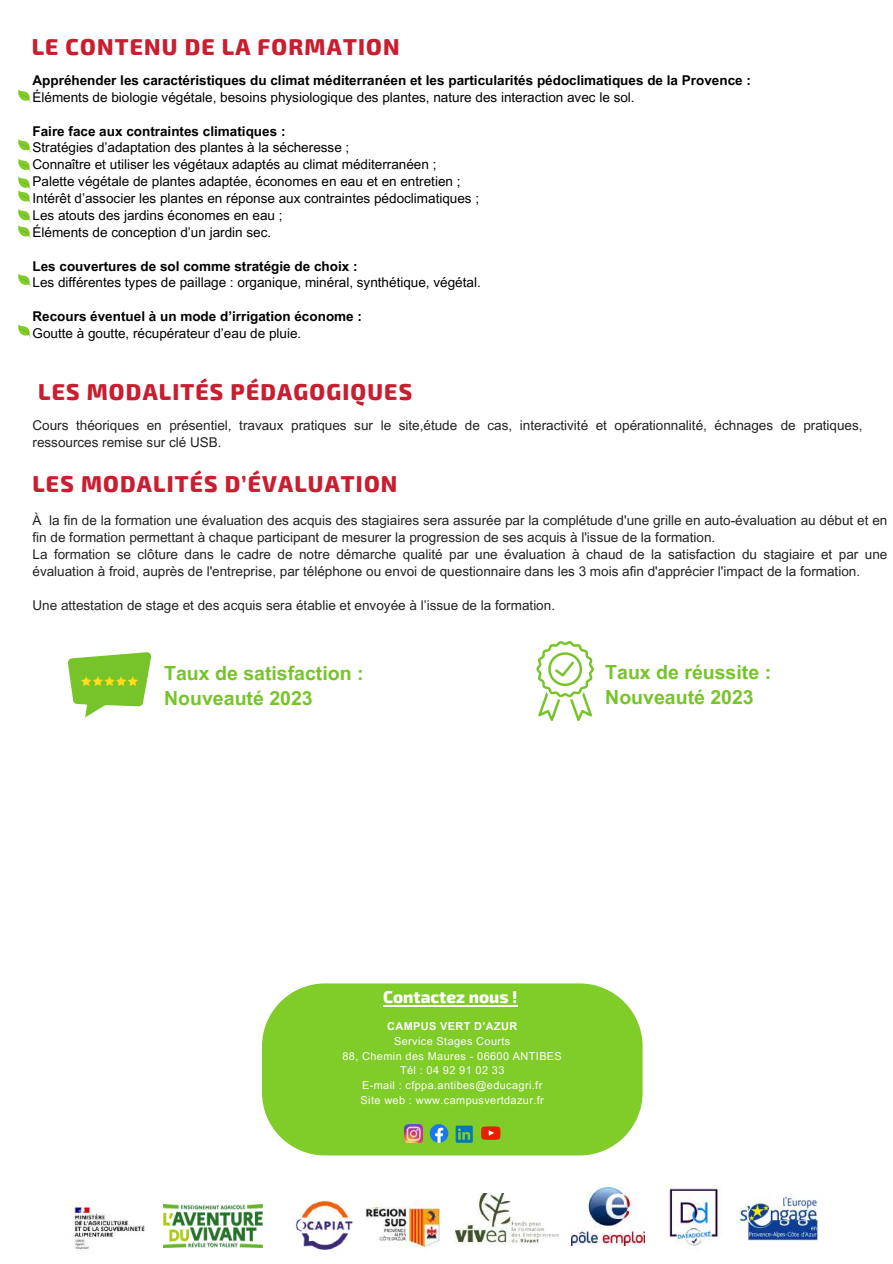
<style>
.page{position:relative;width:893px;height:1264px;background:#fff}
.page>*{position:absolute;margin:0;border:0;box-sizing:border-box;transform-origin:0 0}
.t1{font:800 22.5px "Exo 2";letter-spacing:.05em;color:#c91e30}
.t2{font:700 19.5px/24.8px "Arial MT Pro";color:#77c42a}
.t3{font:800 16.8px "Exo 2";color:#fff}
.t4{font:13.5px/16.8px "Arial MT Pro";color:#222}
.t5{font:13.5px/16.8px "Arial MT Pro";color:#000}
.t6{font:700 13.5px "Arial MT Pro";color:#000}
.t7{font:10.95px/14.9px "Arial MT Pro";letter-spacing:.035em;color:#fefefe;text-align:center}
.t8{font:700 10.95px "Arial MT Pro";letter-spacing:.035em;color:#fefefe}
</style>
<div class="page">
<svg style="left:68px;top:652px;width:83px;height:65px"></svg>
<svg style="left:536px;top:641px;width:57px;height:79px"></svg>
<div style="left:262px;top:983px;width:380px;height:172px;background:#80cc28;border-radius:63px"></div>
<img style="left:404px;top:1124px;width:18px;height:18px">
<svg style="left:429px;top:1124px;width:19px;height:18px"></svg>
<svg style="left:455px;top:1125px;width:17px;height:17px"></svg>
<svg style="left:481px;top:1126px;width:19px;height:13px"></svg>
<hr style="left:383px;top:1004px;width:134px;height:2px;background:#fff">
<svg style="left:18px;top:89px;width:13px;height:15px"></svg>
<svg style="left:18px;top:139px;width:13px;height:100px"></svg>
<svg style="left:18px;top:273px;width:13px;height:15px"></svg>
<svg style="left:18px;top:324px;width:13px;height:15px"></svg>
<img style="left:667px;top:1185px;width:53px;height:61px">
<img style="left:571px;top:1187px;width:73px;height:58px">
<img style="left:295px;top:1200px;width:57px;height:51px">
<img style="left:454px;top:1193px;width:105px;height:52px">
<img style="left:164px;top:1204px;width:99px;height:43px">
<img style="left:736px;top:1194px;width:82px;height:47px">
<img style="left:72px;top:1202px;width:73px;height:49px">
<img style="left:365px;top:1201px;width:74px;height:47px">
<h1 class="t1" style="left:32px;top:32px;width:369px">LE CONTENU DE LA FORMATION</h1>
<p class="t6" style="left:32px;top:75px;width:720px">Appréhender les caractéristiques du climat méditerranéen et les particularités pédoclimatiques de la Provence :</p>
<p class="t5" style="left:32px;top:90px;width:603px">Éléments de biologie végétale, besoins physiologique des plantes, nature des interaction avec le sol.</p>
<p class="t6" style="left:32px;top:126px;width:254px">Faire face aux contraintes climatiques :</p>
<p class="t5" style="left:32px;top:141px;width:448px">Stratégies d’adaptation des plantes à la sécheresse ;<br>Connaître et utiliser les végétaux adaptés au climat méditerranéen ; Palette végétale de plantes adaptée, économes en eau et en entretien ; Intérêt d’associer les plantes en réponse aux contraintes pédoclimatiques ; Les atouts des jardins économes en eau ;<br>Éléments de conception d’un jardin sec.</p>
<p class="t6" style="left:32px;top:261px;width:326px">Les couvertures de sol comme stratégie de choix :</p>
<p class="t5" style="left:32px;top:276px;width:449px">Les différentes types de paillage : organique, minéral, synthétique, végétal.</p>
<p class="t6" style="left:32px;top:311px;width:331px">Recours éventuel à un mode d’irrigation économe :</p>
<p class="t5" style="left:32px;top:327px;width:270px">Goutte à goutte, récupérateur d’eau de pluie.</p>
<h1 class="t1" style="left:38px;top:377px;width:375px">LES MODALITÉS PÉDAGOGIQUES</h1>
<p class="t4" style="left:32px;top:418px;width:831px">Cours théoriques en présentiel, travaux pratiques sur le site,étude de cas, interactivité et opérationnalité, échnages de pratiques, ressources remise sur clé USB.</p>
<h1 class="t1" style="left:32px;top:469px;width:366px">LES MODALITÉS D’ÉVALUATION</h1>
<p class="t4" style="left:32px;top:513px;width:856px">À la fin de la formation une évaluation des acquis des stagiaires sera assurée par la complétude d'une grille en auto-évaluation au début et en fin de formation permettant à chaque participant de mesurer la progression de ses acquis à l'issue de la formation.<br>La formation se clôture dans le cadre de notre démarche qualité par une évaluation à chaud de la satisfaction du stagiaire et par une évaluation à froid, auprès de l'entreprise, par téléphone ou envoi de questionnaire dans les 3 mois afin d'apprécier l'impact de la formation.</p>
<p class="t4" style="left:32px;top:598px;width:524px">Une attestation de stage et des acquis sera établie et envoyée à l’issue de la formation.</p>
<h2 class="t2" style="left:164px;top:663px;width:201px">Taux de satisfaction :<br>Nouveauté 2023</h2>
<h2 class="t2" style="left:605px;top:662px;width:167px">Taux de réussite :<br>Nouveauté 2023</h2>
<p class="t3" style="left:383px;top:986px;width:136px">Contactez nous !</p>
<p class="t8" style="left:387px;top:1021px;width:132px">CAMPUS VERT D’AZUR</p>
<p class="t7" style="left:342px;top:1034px;width:221px">Service Stages Courts<br>88, Chemin des Maures - 06600 ANTIBES<br>Tél : 04 92 91 02 33<br>E-mail : cfppa.antibes@educagri.fr<br>Site web : www.campusvertdazur.fr</p>
</div>
